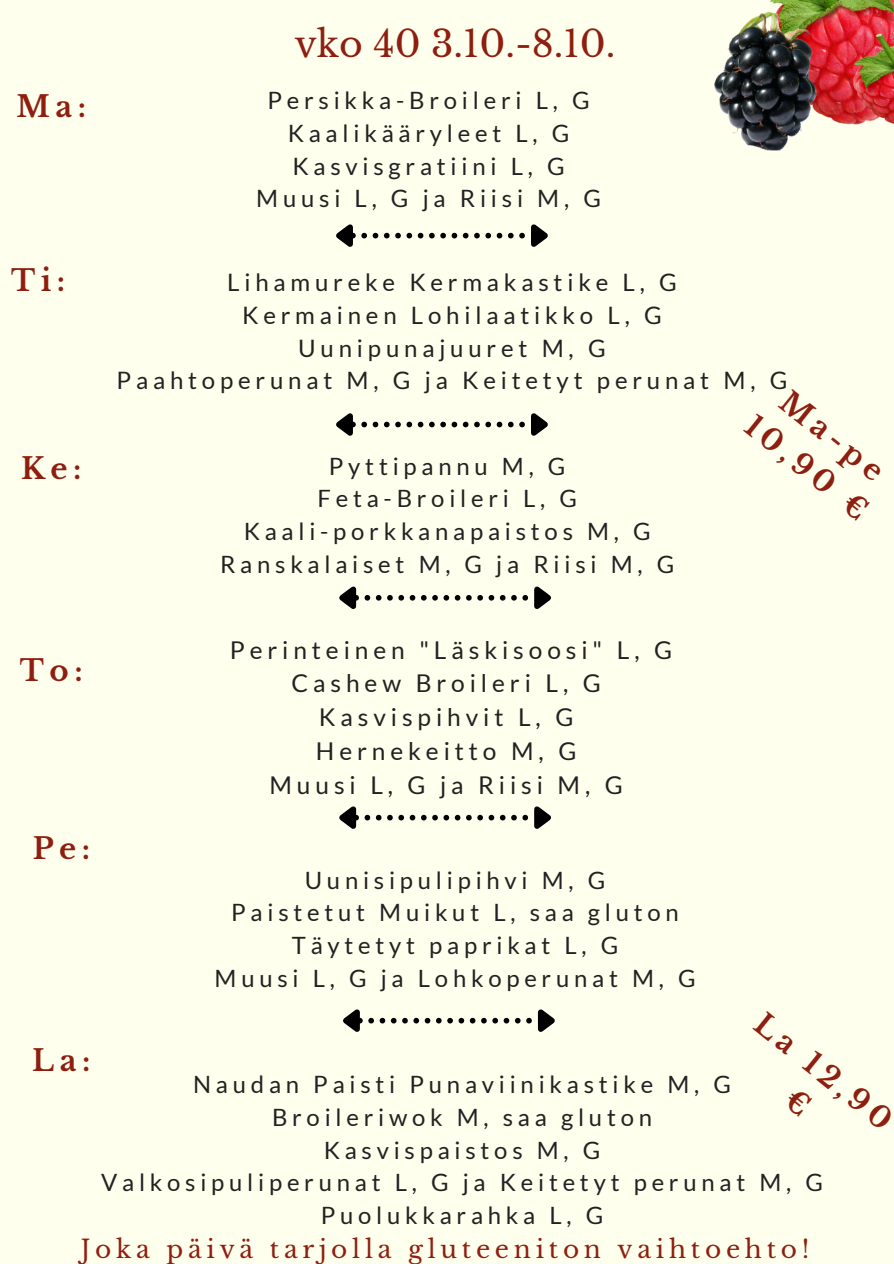
<style>
.page{position:relative;width:894px;height:1264px;background:#fff}
.page>*{position:absolute;margin:0;border:0;box-sizing:border-box;transform-origin:0 0}
.t1{font:36.3px "Libre Baskerville";color:#8e1f10}
.t2{font:700 29.25px/40.5px "Libre Baskerville";letter-spacing:.19em;color:#8e1f10;text-align:center}
.t3{font:24.75px "Libre Baskerville";letter-spacing:.19em;color:#8e1f10}
.t4{font:24.45px/33.8px "Lato";letter-spacing:.2em;color:#222;text-align:center}
.t5{font:24px/32.7px "Lato";letter-spacing:.2em;color:#222;text-align:center}
.t6{font:23.85px/32.7px "Lato";letter-spacing:.2em;color:#222;text-align:center}
</style>
<div class="page">
<div style="left:0;top:0;width:893px;height:1263px;background:#ffe"></div>
<svg style="left:336px;top:413px;width:212px;height:23px"></svg>
<svg style="left:336px;top:224px;width:212px;height:23px"></svg>
<svg style="left:339px;top:586px;width:212px;height:23px"></svg>
<svg style="left:339px;top:806px;width:212px;height:23px"></svg>
<svg style="left:343px;top:1009px;width:212px;height:23px"></svg>
<img style="left:714px;top:0;width:179px;height:150px">
<p class="t2" style="left:16px;top:86px;width:71px">Ma:</p>
<p class="t2" style="left:11px;top:260px;width:56px">Ti:</p>
<p class="t2" style="left:21px;top:448px;width:62px">Ke:</p>
<h1 class="t1" style="left:294px;top:22px;width:322px">vko 40 3.10.-8.10.</h1>
<p class="t6" style="left:256px;top:84px;width:346px">Persikka-Broileri L, G<br>Kaalikääryleet L, G<br>Kasvisgratiini L, G<br>Muusi L, G ja Riisi M, G</p>
<p class="t5" style="left:116px;top:265px;width:672px">Lihamureke Kermakastike L, G<br>Kermainen Lohilaatikko L, G<br>Uunipunajuuret M, G<br>Paahtoperunat M, G ja Keitetyt perunat M, G</p>
<p class="t2" style="left:787px;top:374px;width:149px;rotate:39deg">Ma-pe<br>10,90 €</p>
<p class="t6" style="left:220px;top:449px;width:455px">Pyttipannu M, G<br>Feta-Broileri L, G<br>Kaali-porkkanapaistos M, G<br>Ranskalaiset M, G ja Riisi M, G</p>
<p class="t2" style="left:20px;top:650px;width:64px">To:</p>
<p class="t4" style="left:230px;top:632px;width:443px">Perinteinen "Läskisoosi" L, G<br>Cashew Broileri L, G<br>Kasvispihvit L, G<br>Hernekeitto M, G<br>Muusi L, G ja Riisi M, G</p>
<p class="t2" style="left:33px;top:828px;width:59px">Pe:</p>
<p class="t2" style="left:32px;top:1039px;width:60px">La:</p>
<p class="t6" style="left:214px;top:863px;width:482px">Uunisipulipihvi M, G<br>Paistetut Muikut L, saa gluton<br>Täytetyt paprikat L, G<br>Muusi L, G ja Lohkoperunat M, G</p>
<p class="t2" style="left:771px;top:1003px;width:168px;rotate:39deg">La 12,90 €</p>
<p class="t6" style="left:101px;top:1067px;width:723px">Naudan Paisti Punaviinikastike M, G<br>Broileriwok M, saa gluton<br>Kasvispaistos M, G<br>Valkosipuliperunat L, G ja Keitetyt perunat M, G<br>Puolukkarahka L, G</p>
<p class="t3" style="left:81px;top:1233px;width:730px">Joka päivä tarjolla gluteeniton vaihtoehto!</p>
</div>
